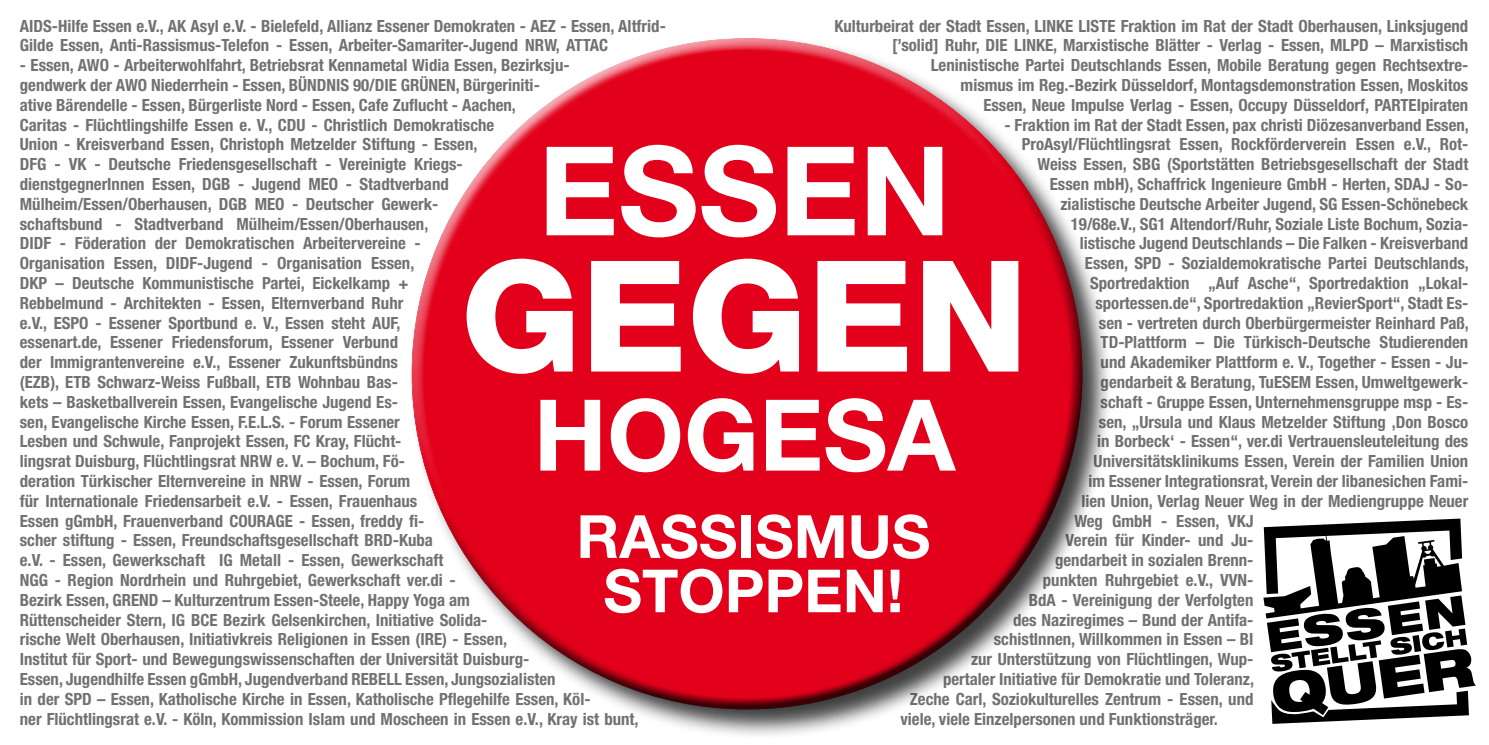
<style>
.page{position:relative;width:1489px;height:745px;background:#fff}
.page>*{position:absolute;margin:0;border:0;box-sizing:border-box;transform-origin:0 0}
.t1{font:800 154.53px "Helvetica Neue";color:#fff}
.t2{font:700 123.73px "Helvetica Neue";color:#fff}
.t3{font:700 98.88px "Helvetica Neue";color:#fff}
.t4{font:700 59.5px/54.2px "Helvetica Neue";color:#fff;text-align:center}
.t5{font:700 condensed 16.8px/19.8px "Helvetica Neue";color:#707172}
</style>
<div class="page">
<div style="left:409px;top:35px;width:703px;height:704px;background:#000;opacity:.75"></div>
<div style="left:411px;top:36px;width:630px;height:499px;background:#fff;opacity:.75"></div>
<div style="left:425px;top:144px;width:670px;height:566px;background:#000;opacity:.75"></div>
<svg style="left:1263px;top:518px;width:212px;height:205px"></svg>
<p class="t5" style="left:834px;top:16px;width:635px;text-align:right">Kulturbeirat der Stadt Essen, LINKE LISTE Fraktion im Rat der Stadt Oberhausen, Linksjugend [’solid] Ruhr, DIE LINKE, Marxistische Blätter - Verlag - Essen, MLPD – Marxistisch Leninistische Partei Deutschlands Essen, Mobile Beratung gegen Rechtsextre-<br>mismus im Reg.-Bezirk Düsseldorf, Montagsdemonstration Essen, Moskitos<br>Essen, Neue Impulse Verlag - Essen, Occupy Düsseldorf, PARTEIpiraten</p>
<p class="t5" style="left:1004px;top:114px;width:466px">- Fraktion im Rat der Stadt Essen, pax christi Diözesanverband Essen,</p>
<p class="t5" style="left:1021px;top:134px;width:448px">ProAsyl/Flüchtlingsrat Essen, Rockförderverein Essen e.V., Rot-</p>
<p class="t5" style="left:1037px;top:154px;width:432px">Weiss Essen, SBG (Sportstätten Betriebsgesellschaft der Stadt</p>
<p class="t5" style="left:1049px;top:174px;width:420px">Essen mbH), Schaffrick Ingenieure GmbH - Herten, SDAJ - So-</p>
<p class="t5" style="left:1060px;top:193px;width:409px">zialistische Deutsche Arbeiter Jugend, SG Essen-Schönebeck</p>
<p class="t5" style="left:1070px;top:213px;width:399px">19/68e.V., SG1 Altendorf/Ruhr, Soziale Liste Bochum, Sozia-</p>
<p class="t5" style="left:1079px;top:233px;width:390px">listische Jugend Deutschlands – Die Falken - Kreisverband</p>
<p class="t5" style="left:1084px;top:253px;width:385px">Essen, SPD - Sozialdemokratische Partei Deutschlands,</p>
<p class="t5" style="left:1090px;top:273px;width:380px">Sportredaktion „Auf Asche“, Sportredaktion „Lokal-</p>
<p class="t5" style="left:1095px;top:292px;width:374px">sportessen.de“, Sportredaktion „RevierSport“, Stadt Es-</p>
<p class="t5" style="left:1098px;top:312px;width:371px">sen - vertreten durch Oberbürgermeister Reinhard Paß,</p>
<p class="t5" style="left:1100px;top:332px;width:369px">TD-Plattform – Die Türkisch-Deutsche Studierenden</p>
<p class="t5" style="left:1100px;top:352px;width:369px">und Akademiker Plattform e. V., Together - Essen - Ju-</p>
<p class="t5" style="left:1100px;top:371px;width:369px">gendarbeit &amp; Beratung, TuESEM Essen, Umweltgewerk-</p>
<p class="t5" style="left:1100px;top:391px;width:369px">schaft - Gruppe Essen, Unternehmensgruppe msp - Es-</p>
<p class="t5" style="left:1098px;top:411px;width:371px">sen, „Ursula und Klaus Metzelder Stiftung ,Don Bosco</p>
<p class="t5" style="left:1097px;top:431px;width:373px">in Borbeck‘ - Essen“, ver.di Vertrauensleuteleitung des</p>
<p class="t5" style="left:1093px;top:451px;width:376px">Universitätsklinikums Essen, Verein der Familien Union</p>
<p class="t5" style="left:1088px;top:470px;width:381px">im Essener Integrationsrat, Verein der libanesichen Fami-</p>
<p class="t5" style="left:1081px;top:490px;width:388px">lien Union, Verlag Neuer Weg in der Mediengruppe Neuer</p>
<p class="t5" style="left:1074px;top:510px;width:181px">Weg GmbH - Essen, VKJ</p>
<p class="t5" style="left:1065px;top:530px;width:189px">Verein für Kinder- und Ju-</p>
<p class="t5" style="left:1055px;top:549px;width:200px">gendarbeit in sozialen Brenn-</p>
<p class="t5" style="left:1042px;top:569px;width:212px">punkten Ruhrgebiet e.V., VVN-</p>
<p class="t5" style="left:1028px;top:589px;width:226px">BdA - Vereinigung der Verfolgten</p>
<p class="t5" style="left:1013px;top:609px;width:242px">des Naziregimes – Bund der Antifa-</p>
<p class="t5" style="left:993px;top:628px;width:261px">schistInnen, Willkommen in Essen – BI</p>
<p class="t5" style="left:971px;top:648px;width:284px">zur Unterstützung von Flüchtlingen, Wup-</p>
<p class="t5" style="left:943px;top:668px;width:312px">pertaler Initiative für Demokratie und Toleranz,</p>
<p class="t5" style="left:909px;top:688px;width:345px">Zeche Carl, Soziokulturelles Zentrum - Essen, und</p>
<p class="t5" style="left:900px;top:708px;width:319px">viele, viele Einzelpersonen und Funktionsträger.</p>
<p class="t5" style="left:20px;top:16px;width:647px">AIDS-Hilfe Essen e.V., AK Asyl e.V. - Bielefeld, Allianz Essener Demokraten - AEZ - Essen, Altfrid-<br>Gilde Essen, Anti-Rassismus-Telefon - Essen, Arbeiter-Samariter-Jugend NRW, ATTAC</p>
<p class="t5" style="left:20px;top:55px;width:620px">- Essen, AWO - Arbeiterwohlfahrt, Betriebsrat Kennametal Widia Essen, Bezirksju&shy;gendwerk der AWO Niederrhein - Essen, BÜNDNIS 90/DIE GRÜNEN, Bürgeriniti-<br>ative Bärendelle - Essen, Bürgerliste Nord - Essen, Cafe Zuflucht - Aachen,<br>Caritas - Flüchtlingshilfe Essen e. V., CDU - Christlich Demokratische<br>Union - Kreisverband Essen, Christoph Metzelder Stiftung - Essen,<br>DFG - VK - Deutsche Friedensgesellschaft - Vereinigte Kriegs-<br>dienstgegnerInnen Essen, DGB - Jugend MEO - Stadtverband Mülheim/Essen/Oberhausen, DGB MEO - Deutscher Gewerk-<br>schaftsbund - Stadtverband Mülheim/Essen/Oberhausen,<br>DIDF - Föderation der Demokratischen Arbeitervereine -<br>Organisation Essen, DIDF-Jugend - Organisation Essen,<br>DKP – Deutsche Kommunistische Partei, Eickelkamp +<br>Rebbelmund - Architekten - Essen, Elternverband Ruhr<br>e.V., ESPO - Essener Sportbund e. V., Essen steht AUF,<br>essenart.de, Essener Friedensforum, Essener Verbund<br>der Immigrantenvereine e.V., Essener Zukunftsbündns<br>(EZB), ETB Schwarz-Weiss Fußball, ETB Wohnbau Bas-<br>kets – Basketballverein Essen, Evangelische Jugend Es-<br>sen, Evangelische Kirche Essen, F.E.L.S. - Forum Essener<br>Lesben und Schwule, Fanprojekt Essen, FC Kray, Flücht-<br>lingsrat Duisburg, Flüchtlingsrat NRW e. V. – Bochum, Fö-<br>deration Türkischer Elternvereine in NRW - Essen, Forum<br>für Internationale Friedensarbeit e.V. - Essen, Frauenhaus<br>Essen gGmbH, Frauenverband COURAGE - Essen, freddy fi-<br>scher stiftung - Essen, Freundschaftsgesellschaft BRD-Kuba<br>e.V. - Essen, Gewerkschaft IG Metall - Essen, Gewerkschaft<br>NGG - Region Nordrhein und Ruhrgebiet, Gewerkschaft ver.di -<br>Bezirk Essen, GREND – Kulturzentrum Essen-Steele, Happy Yoga am<br>Rüttenscheider Stern, IG BCE Bezirk Gelsenkirchen, Initiative Solida-<br>rische Welt Oberhausen, Initiativkreis Religionen in Essen (IRE) - Essen,<br>Institut für Sport- und Bewegungswissenschaften der Universität Duisburg-<br>Essen, Jugendhilfe Essen gGmbH, Jugendverband REBELL Essen, Jungsozialisten<br>in der SPD – Essen, Katholische Kirche in Essen, Katholische Pflegehilfe Essen, Köl-<br>ner Flüchtlingsrat e.V. - Köln, Kommission Islam und Moscheen in Essen e.V., Kray ist bunt,</p>
<h2 class="t2" style="left:538px;top:114px;width:414px">ESSEN</h2>
<h1 class="t1" style="left:461px;top:224px;width:568px">GEGEN</h1>
<h3 class="t3" style="left:533px;top:374px;width:423px">HOGESA</h3>
<h3 class="t4" style="left:576px;top:508px;width:355px">RASSISMUS<br>STOPPEN!</h3>
</div>
